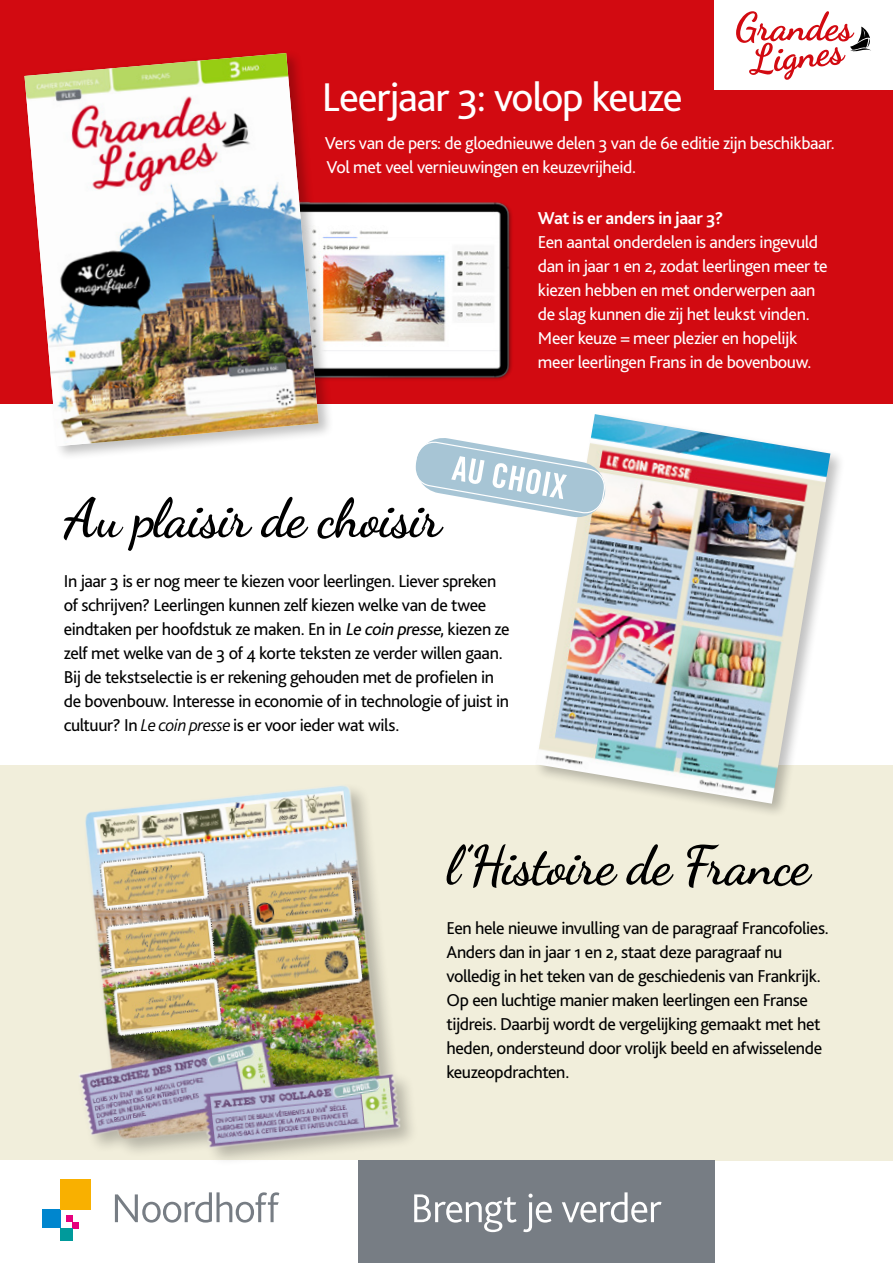
<style>
.page{position:relative;width:893px;height:1263px;background:#fff}
.page>*{position:absolute;margin:0;border:0;box-sizing:border-box;transform-origin:0 0}
.t1{font:700 54px "Dancing Script";letter-spacing:-.015em;color:#000}
.t2{font:42px "Bliss 2";letter-spacing:-.03em;color:#fff}
.t3{font:18px/24px "Bliss 2";letter-spacing:-.025em;color:#000}
.t4{font:18px/24px "Bliss 2";letter-spacing:-.02em;color:#fff}
.t5{font:700 18px "Bliss 2";letter-spacing:-.02em;color:#fff}
.s1{font-style:italic}
.s2{font-weight:300;font-style:italic}
</style>
<div class="page">
<div style="left:0;top:0;width:893px;height:404px;background:#d20a11"></div>
<div style="left:0;top:765px;width:893px;height:396px;background:#f1eedb"></div>
<div style="left:714px;top:0;width:179px;height:89px;background:#fff"></div>
<svg style="left:736px;top:11px;width:135px;height:69px"></svg>
<div style="left:357px;top:1161px;width:357px;height:102px;background:#777d84"></div>
<svg style="left:414px;top:1192px;width:248px;height:40px"></svg>
<svg style="left:67px;top:1216px;width:12px;height:12px"></svg>
<div style="left:61px;top:1228px;width:12px;height:12px;background:#009a9b"></div>
<div style="left:43px;top:1210px;width:18px;height:18px;background:#0086ce"></div>
<div style="left:61px;top:1179px;width:30px;height:31px;background:#f9b000"></div>
<svg style="left:115px;top:1192px;width:164px;height:30px"></svg>
<img style="left:50px;top:786px;width:378px;height:385px">
<div style="left:534px;top:411px;width:312px;height:408px;background:#000;opacity:.25"></div>
<img style="left:536px;top:414px;width:294px;height:390px">
<img style="left:335px;top:202px;width:177px;height:178px">
<div style="left:22px;top:50px;width:313px;height:411px;background:#000;opacity:.25"></div>
<img style="left:24px;top:53px;width:295px;height:393px">
<svg style="left:415px;top:436px;width:192px;height:83px"></svg>
<h2 class="t2" style="left:322px;top:71px;width:362px">Leerjaar 3: volop keuze</h2>
<p class="t4" style="left:325px;top:130px;width:511px">Vers van de pers: de gloednieuwe delen 3 van de 6e editie zijn beschikbaar.<br>Vol met veel vernieuwingen en keuzevrijheid.</p>
<p class="t5" style="left:538px;top:206px;width:187px">Wat is er anders in jaar 3?</p>
<p class="t4" style="left:538px;top:229px;width:291px">Een aantal onderdelen is anders ingevuld dan in jaar 1 en 2, zodat leerlingen meer te kiezen hebben en met onderwerpen aan de slag kunnen die zij het leukst vinden.<br>Meer keuze = meer plezier en hopelijk meer leerlingen Frans in de bovenbouw.</p>
<h1 class="t1" style="left:64px;top:476px;width:379px">Au plaisir de choisir</h1>
<p class="t3" style="left:64px;top:568px;width:447px">In jaar 3 is er nog meer te kiezen voor leerlingen. Liever spreken of schrijven? Leerlingen kunnen zelf kiezen welke van de twee eindtaken per hoofdstuk ze maken. En in <span class="s1">Le coin presse</span>, kiezen ze zelf met welke van de 3 of 4 korte teksten ze verder willen gaan.<br>Bij de tekstselectie is er rekening gehouden met de profielen in de bovenbouw. Interesse in economie of in technologie of juist in cultuur? In <span class="s2">Le coin presse</span> is er voor ieder wat wils.</p>
<h1 class="t1" style="left:446px;top:824px;width:365px">l’Histoire de France</h1>
<p class="t3" style="left:446px;top:915px;width:384px">Een hele nieuwe invulling van de paragraaf Francofolies.<br>Anders dan in jaar 1 en 2, staat deze paragraaf nu volledig in het teken van de geschiedenis van Frankrijk.<br>Op een luchtige manier maken leerlingen een Franse tijdreis. Daarbij wordt de vergelijking gemaakt met het heden, ondersteund door vrolijk beeld en afwisselende keuzeopdrachten.</p>
</div>
